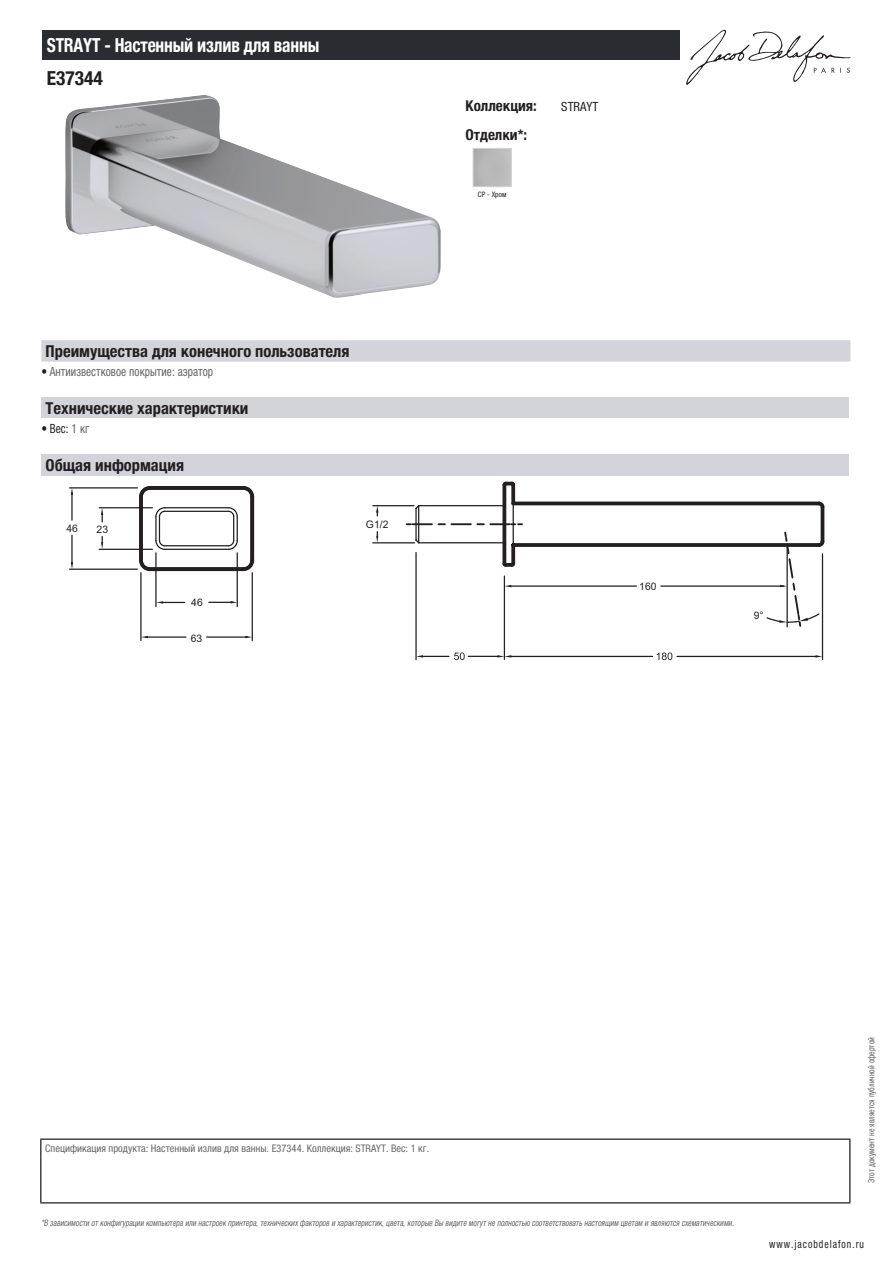
<style>
.page{position:relative;width:893px;height:1263px;background:#fff}
.page>*{position:absolute;margin:0;border:0;box-sizing:border-box;transform-origin:0 0}
.t1{font:700 condensed 19.5px "Helvetica Neue LTCYR";letter-spacing:-.01em;color:#fff;scale:.9 1}
.t2{font:700 condensed 19.5px "Helvetica Neue LTCYR";color:#231f20}
.t3{font:700 condensed 16.5px "Helvetica Neue LTCYR";color:#231f20}
.t4{font:700 condensed 15px "Helvetica Neue LTCYR";color:#231f20}
.t5{font:condensed 12.75px "Helvetica Neue LTCYR";color:#626568;scale:.9 1}
.t6{font:condensed 12.75px "Helvetica Neue LTCYR";color:#231f20;scale:.9 1}
.t7{font:condensed 12.75px "Helvetica Neue LTCYR";color:#231f20}
.t8{font:condensed 11.25px "Helvetica Neue LTCYR";letter-spacing:.1em;color:#231f20;scale:.87 1}
.t9{font:condensed 10.5px "Helvetica Neue LTCYR";color:#626568}
.t10{font:10.35px "Arial";color:#231f20}
.t11{font:italic condensed 9px "Helvetica Neue LTCYR";color:#626568;scale:.87 1}
.t12{font:condensed 9px "Helvetica Neue LTCYR";color:#626568;scale:.87 1}
.t13{font:condensed 7.5px "Helvetica Neue LTCYR";color:#231f20}
.s1{color:#231f20}
.s2{color:#626568}
</style>
<div class="page">
<svg style="left:686px;top:30px;width:164px;height:55px"></svg>
<img style="left:65px;top:95px;width:376px;height:203px">
<div style="left:473px;top:148px;width:39px;height:39px;border:1px solid #d3d4da"></div>
<div style="left:41px;top:340px;width:809px;height:22px;background:#d3d4da"></div>
<div style="left:41px;top:397px;width:808px;height:21px;background:#d3d4da"></div>
<div style="left:41px;top:454px;width:808px;height:21px;background:#d3d4da"></div>
<svg style="left:137px;top:486px;width:118px;height:87px"></svg>
<hr style="left:139px;top:497px;width:4px;height:63px;background:#231f20">
<hr style="left:207px;top:636px;width:40px;height:2px;background:#231f20">
<hr style="left:147px;top:636px;width:39px;height:2px;background:#231f20">
<hr style="left:252px;top:573px;width:1px;height:67px;background:#231f20">
<hr style="left:140px;top:573px;width:2px;height:67px;background:#231f20">
<svg style="left:141px;top:636px;width:7px;height:2px"></svg>
<svg style="left:245px;top:636px;width:7px;height:2px"></svg>
<hr style="left:71px;top:535px;width:2px;height:28px;background:#231f20">
<hr style="left:71px;top:493px;width:2px;height:27px;background:#231f20">
<hr style="left:70px;top:568px;width:67px;height:2px;background:#231f20">
<hr style="left:70px;top:487px;width:67px;height:1px;background:#231f20">
<svg style="left:71px;top:488px;width:2px;height:7px"></svg>
<svg style="left:71px;top:562px;width:2px;height:7px"></svg>
<hr style="left:99px;top:507px;width:53px;height:1px;background:#231f20">
<hr style="left:99px;top:549px;width:53px;height:1px;background:#231f20">
<hr style="left:237px;top:553px;width:1px;height:54px;background:#231f20">
<hr style="left:155px;top:553px;width:2px;height:54px;background:#231f20">
<svg style="left:407px;top:482px;width:417px;height:146px"></svg>
<hr style="left:677px;top:656px;width:140px;height:1px;background:#231f20">
<hr style="left:510px;top:656px;width:142px;height:1px;background:#231f20">
<hr style="left:822px;top:554px;width:1px;height:105px;background:#231f20">
<hr style="left:504px;top:576px;width:1px;height:83px;background:#231f20">
<svg style="left:657px;top:652px;width:15px;height:8px"></svg>
<hr style="left:468px;top:656px;width:31px;height:1px;background:#231f20">
<hr style="left:415px;top:552px;width:2px;height:108px;background:#231f20">
<svg style="left:416px;top:652px;width:49px;height:8px"></svg>
<svg style="left:497px;top:655px;width:14px;height:2px"></svg>
<svg style="left:101px;top:508px;width:2px;height:14px"></svg>
<svg style="left:101px;top:536px;width:2px;height:13px"></svg>
<svg style="left:156px;top:601px;width:29px;height:3px"></svg>
<svg style="left:209px;top:601px;width:28px;height:2px"></svg>
<hr style="left:373px;top:505px;width:41px;height:1px;background:#231f20">
<hr style="left:373px;top:542px;width:42px;height:1px;background:#231f20">
<svg style="left:376px;top:506px;width:2px;height:10px"></svg>
<svg style="left:376px;top:532px;width:2px;height:11px"></svg>
<div style="left:43px;top:30px;width:637px;height:30px;background:#2a2c32"></div>
<hr style="left:40px;top:1138px;width:810px;height:2px;background:#040503">
<hr style="left:40px;top:1140px;width:1px;height:62px;background:#040503">
<hr style="left:849px;top:1140px;width:1px;height:62px;background:#040503">
<hr style="left:40px;top:1202px;width:810px;height:1px;background:#040503">
<h1 class="t1" style="left:47px;top:34px;width:304px">STRAYT - Настенный излив для ванны</h1>
<h1 class="t2" style="left:47px;top:67px;width:58px">E37344</h1>
<h2 class="t3" style="left:46px;top:342px;width:305px">Преимущества для конечного пользователя</h2>
<h3 class="t5" style="left:41px;top:364px;width:192px"><span class="s1">•</span> Антиизвестковое покрытие: аэратор</h3>
<h2 class="t3" style="left:46px;top:399px;width:204px">Технические характеристики</h2>
<h3 class="t6" style="left:41px;top:421px;width:55px">• Вес: <span class="s2">1 кг</span></h3>
<h2 class="t3" style="left:46px;top:456px;width:140px">Общая информация</h2>
<p class="t10" style="left:66px;top:521px;width:13px">46</p>
<p class="t10" style="left:97px;top:522px;width:13px">23</p>
<p class="t10" style="left:366px;top:517px;width:24px">G1/2</p>
<p class="t10" style="left:191px;top:596px;width:13px">46</p>
<p class="t10" style="left:191px;top:631px;width:13px">63</p>
<h3 class="t4" style="left:466px;top:97px;width:73px">Коллекция:</h3>
<h3 class="t7" style="left:561px;top:99px;width:39px">STRAYT</h3>
<h3 class="t4" style="left:466px;top:126px;width:63px">Отделки*:</h3>
<p class="t13" style="left:478px;top:190px;width:30px">CP - Хром</p>
<p class="t10" style="left:639px;top:580px;width:19px">160</p>
<p class="t10" style="left:754px;top:608px;width:11px">9°</p>
<p class="t9" style="left:45px;top:1142px;width:386px">Спецификация продукта: Настенный излив для ванны. E37344. Коллекция: STRAYT. Вес: 1 кг.</p>
<p class="t11" style="left:41px;top:1218px;width:800px">*В зависимости отконфигурации компьютера или настроек принтера,техническихфакторов и характеристик,цвета,которые Вы видите могутне полностью соответствоватьнастоящим цветам и являются схематическими.</p>
<p class="t12" style="left:866px;top:1183px;width:169px;rotate:-90deg">Этот документ не является публичной офертой</p>
<p class="t8" style="left:769px;top:1237px;width:110px">www.jacobdelafon.ru</p>
</div>
